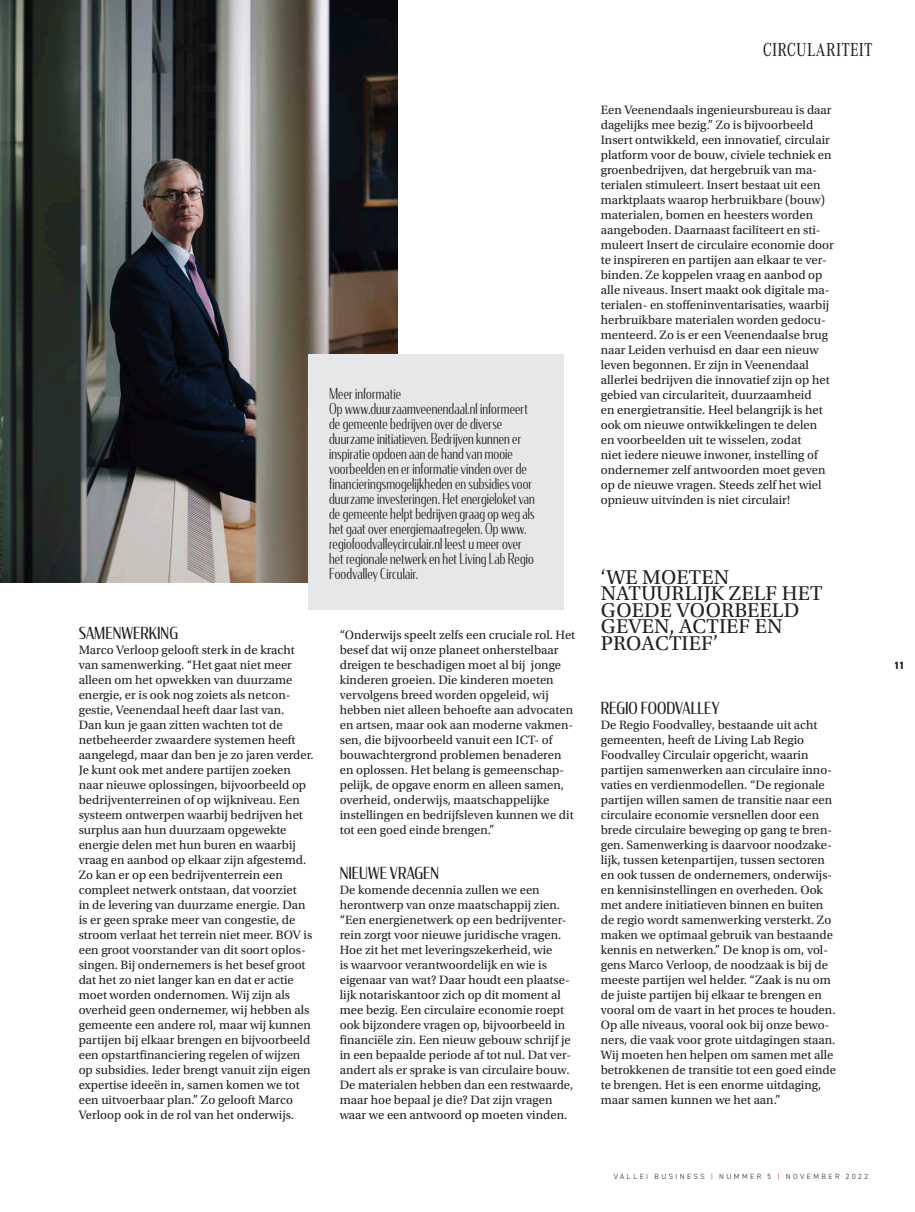
<style>
.page{position:relative;width:915px;height:1212px;background:#fff}
.page>*{position:absolute;margin:0;border:0;box-sizing:border-box;transform-origin:0 0}
.t1{font:21px/16.5px "Utopia Std";letter-spacing:.01em;color:#231f20}
.t2{font:19.5px "Corporate A Cond Pro";letter-spacing:.01em;color:#231f20}
.t3{font:16.5px "Condor Cond";letter-spacing:.005em;color:#231f20}
.t4{font:300 15px/15px "Condor Cond";letter-spacing:.01em;color:#231f20;scale:.95 1}
.t5{font:12.75px/15px "Utopia Std";color:#231f20}
.t6{font:800 10.5px "DIN2014";color:#231f20}
.t7{font:300 7.5px "DIN2014";letter-spacing:.325em;color:#231f20}
.s1{color:#d81c23}
</style>
<div class="page">
<img style="left:0;top:0;width:397px;height:582px">
<div style="left:308px;top:354px;width:255px;height:255px;background:#e6e7e9"></div>
<p class="t4" style="left:329px;top:386px;width:218px">Meer informatie<br>Op www.duurzaamveenendaal.nl informeert de gemeente bedrijven over de diverse duurzame initiatieven. Bedrijven kunnen er inspiratie opdoen aan de hand van mooie voorbeelden en er informatie vinden over de financieringsmogelijkheden en subsidies voor duurzame investeringen. Het energieloket van de gemeente helpt bedrijven graag op weg als het gaat over energiemaatregelen. Op www. regiofoodvalleycirculair.nl leest u meer over het regionale netwerk en het Living Lab Regio Foodvalley Circulair.</p>
<p class="t3" style="left:79px;top:623px;width:101px">SAMENWERKING</p>
<p class="t5" style="left:79px;top:643px;width:236px">Marco Verloop gelooft sterk in de kracht van samenwerking. “Het gaat niet meer alleen om het opwekken van duurzame energie, er is ook nog zoiets als netcon&shy;gestie, Veenendaal heeft daar last van.<br>Dan kun je gaan zitten wachten tot de netbeheerder zwaardere systemen heeft aangelegd, maar dan ben je zo jaren verder.<br>Je kunt ook met andere partijen zoeken naar nieuwe oplossingen, bijvoorbeeld op bedrijventerreinen of op wijkniveau. Een systeem ontwerpen waarbij bedrijven het surplus aan hun duurzaam opgewekte energie delen met hun buren en waarbij vraag en aanbod op elkaar zijn afgestemd.<br>Zo kan er op een bedrijventerrein een compleet netwerk ontstaan, dat voorziet<br>in de levering van duurzame energie. Dan is er geen sprake meer van congestie, de stroom verlaat het terrein niet meer. BOV is een groot voorstander van dit soort oplos&shy;singen. Bij ondernemers is het besef groot dat het zo niet langer kan en dat er actie moet worden ondernomen. Wij zijn als overheid geen ondernemer, wij hebben als gemeente een andere rol, maar wij kunnen partijen bij elkaar brengen en bijvoorbeeld een opstartfinanciering regelen of wijzen op subsidies. Ieder brengt vanuit zijn eigen expertise ideeën in, samen komen we tot een uitvoerbaar plan.” Zo gelooft Marco Verloop ook in de rol van het onderwijs.</p>
<p class="t5" style="left:339px;top:627px;width:237px">“Onderwijs speelt zelfs een cruciale rol. Het besef dat wij onze planeet onherstelbaar dreigen te beschadigen moet al bij jonge kinderen groeien. Die kinderen moeten vervolgens breed worden opgeleid, wij hebben niet alleen behoefte aan advocaten en artsen, maar ook aan moderne vakmen&shy;sen, die bijvoorbeeld vanuit een ICT- of bouwachtergrond problemen benaderen en oplossen. Het belang is gemeenschap&shy;pelijk, de opgave enorm en alleen samen, overheid, onderwijs, maatschappelijke instellingen en bedrijfsleven kunnen we dit tot een goed einde brengen.”</p>
<p class="t3" style="left:339px;top:863px;width:101px">NIEUWE VRAGEN</p>
<p class="t5" style="left:339px;top:883px;width:235px">De komende decennia zullen we een herontwerp van onze maatschappij zien. “Een energienetwerk op een bedrijventer&shy;rein zorgt voor nieuwe juridische vragen.<br>Hoe zit het met leveringszekerheid, wie<br>is waarvoor verantwoordelijk en wie is eigenaar van wat? Daar houdt een plaatse&shy;lijk notariskantoor zich op dit moment al mee bezig. Een circulaire economie roept ook bijzondere vragen op, bijvoorbeeld in financiële zin. Een nieuw gebouw schrijf je in een bepaalde periode af tot nul. Dat ver&shy;andert als er sprake is van circulaire bouw.<br>De materialen hebben dan een restwaarde, maar hoe bepaal je die? Dat zijn vragen waar we een antwoord op moeten vinden.</p>
<h2 class="t2" style="left:762px;top:36px;width:111px">CIRCULARITEIT</h2>
<p class="t5" style="left:600px;top:103px;width:234px">Een Veenendaals ingenieursbureau is daar dagelijks mee bezig.” Zo is bijvoorbeeld Insert ontwikkeld, een innovatief, circulair platform voor de bouw, civiele techniek en groenbedrijven, dat hergebruik van ma&shy;terialen stimuleert. Insert bestaat uit een marktplaats waarop herbruikbare (bouw) materialen, bomen en heesters worden aangeboden. Daarnaast faciliteert en sti&shy;muleert Insert de circulaire economie door te inspireren en partijen aan elkaar te ver&shy;binden. Ze koppelen vraag en aanbod op alle niveaus. Insert maakt ook digitale ma&shy;terialen- en stoffeninventarisaties, waarbij herbruikbare materialen worden gedocu&shy;menteerd. Zo is er een Veenendaalse brug naar Leiden verhuisd en daar een nieuw leven begonnen. Er zijn in Veenendaal allerlei bedrijven die innovatief zijn op het gebied van circulariteit, duurzaamheid<br>en energietransitie. Heel belangrijk is het ook om nieuwe ontwikkelingen te delen en voorbeelden uit te wisselen, zodat<br>niet iedere nieuwe inwoner, instelling of ondernemer zelf antwoorden moet geven op de nieuwe vragen. Steeds zelf het wiel opnieuw uitvinden is niet circulair!</p>
<h1 class="t1" style="left:600px;top:569px;width:223px">‘WE MOETEN<br>NATUURLIJK ZELF HET<br>GOEDE VOORBEELD<br>GEVEN, ACTIEF EN<br>PROACTIEF’</h1>
<p class="t3" style="left:600px;top:698px;width:120px">REGIO FOODVALLEY</p>
<p class="t5" style="left:600px;top:718px;width:236px">De Regio Foodvalley, bestaande uit acht gemeenten, heeft de Living Lab Regio Foodvalley Circulair opgericht, waarin partijen samenwerken aan circulaire inno&shy;vaties en verdienmodellen. “De regionale partijen willen samen de transitie naar een circulaire economie versnellen door een brede circulaire beweging op gang te bren&shy;gen. Samenwerking is daarvoor noodzake&shy;lijk, tussen ketenpartijen, tussen sectoren en ook tussen de ondernemers, onderwijs&shy;en kennisinstellingen en overheden. Ook met andere initiatieven binnen en buiten de regio wordt samenwerking versterkt. Zo maken we optimaal gebruik van bestaande kennis en netwerken.” De knop is om, vol&shy;gens Marco Verloop, de noodzaak is bij de meeste partijen wel helder. “Zaak is nu om de juiste partijen bij elkaar te brengen en vooral om de vaart in het proces te houden.<br>Op alle niveaus, vooral ook bij onze bewo&shy;ners, die vaak voor grote uitdagingen staan.<br>Wij moeten hen helpen om samen met alle betrokkenen de transitie tot een goed einde te brengen. Het is een enorme uitdaging, maar samen kunnen we het aan.”</p>
<p class="t6" style="left:893px;top:658px;width:12px">11</p>
<p class="t7" style="left:613px;top:1172px;width:256px">VALLEI BUSINESS <span class="s1">|</span> NUMMER 5 <span class="s1">|</span> NOVEMBER 2022</p>
</div>
